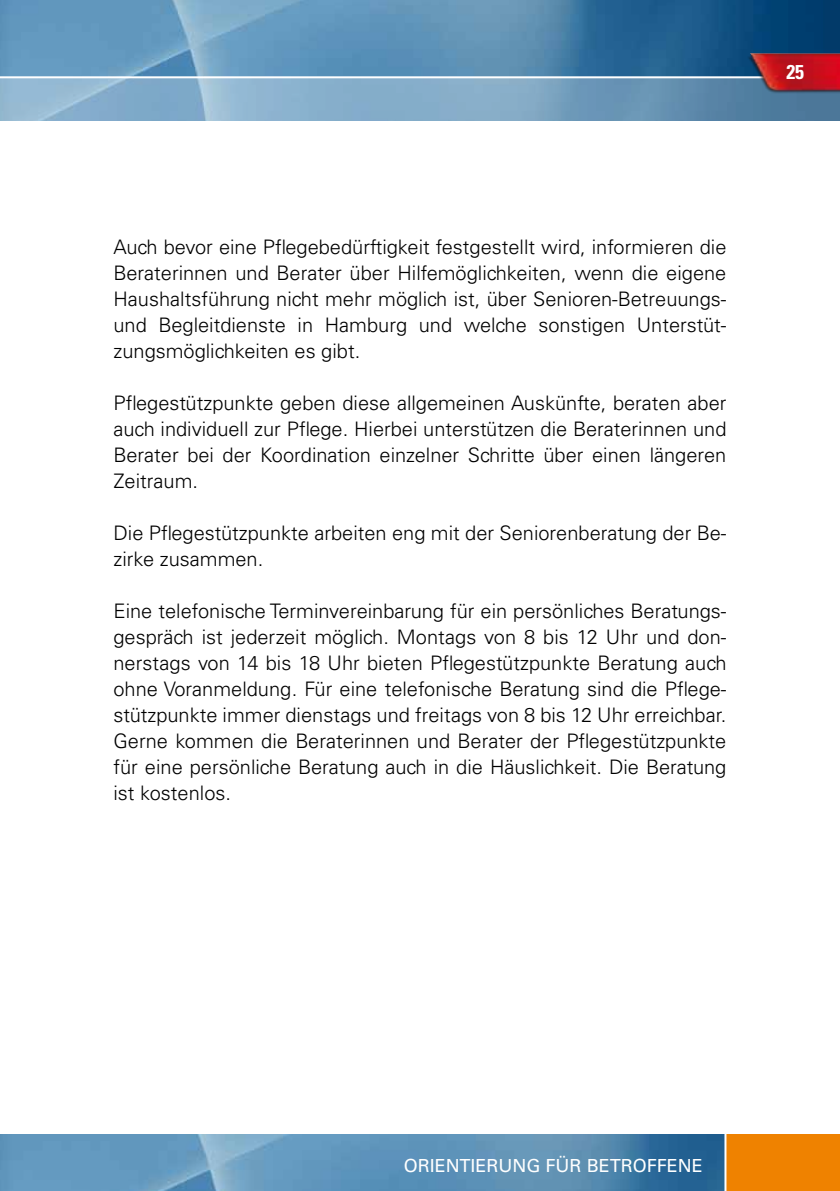
<style>
.page{position:relative;width:840px;height:1191px;background:#fff}
.page>*{position:absolute;margin:0;border:0;box-sizing:border-box;transform-origin:0 0}
.t1{font:300 20px/26px "Univers LT Std";color:#000;text-align:justify}
.t2{font:700 condensed 20px "Univers LT Std";color:#fff}
.t3{font:18px "Univers LT Std";color:#fff}
</style>
<div class="page">
<img style="left:0;top:1134px;width:724px;height:57px">
<img style="left:0;top:0;width:839px;height:76px">
<svg style="left:0;top:78px;width:839px;height:43px;background:#7ea6c3"></svg>
<img style="left:716px;top:53px;width:123px;height:45px">
<div style="left:726px;top:1134px;width:113px;height:57px;background:#ef8200"></div>
<p class="t2" style="left:786px;top:59px;width:19px">25</p>
<p class="t1" style="left:113px;top:234px;width:614px">Auch bevor eine Pflegebedürftigkeit festgestellt wird, informieren die Beraterinnen und Berater über Hilfemöglichkeiten, wenn die eigene Haushaltsführung nicht mehr möglich ist, über Senioren-Betreuungs&shy;und Begleitdienste in Hamburg und welche sonstigen Unterstüt&shy;zungsmöglichkeiten es gibt.</p>
<p class="t1" style="left:113px;top:390px;width:614px">Pflegestützpunkte geben diese allgemeinen Auskünfte, beraten aber auch individuell zur Pflege. Hierbei unterstützen die Beraterinnen und Berater bei der Koordination einzelner Schritte über einen längeren Zeitraum.</p>
<p class="t1" style="left:113px;top:520px;width:614px">Die Pflegestützpunkte arbeiten eng mit der Seniorenberatung der Be&shy;zirke zusammen.</p>
<p class="t1" style="left:113px;top:598px;width:614px">Eine telefonische Terminvereinbarung für ein persönliches Beratungs&shy;gespräch ist jederzeit möglich. Montags von 8 bis 12 Uhr und don&shy;nerstags von 14 bis 18 Uhr bieten Pflegestützpunkte Beratung auch ohne Voranmeldung. Für eine telefonische Beratung sind die Pflege&shy;stützpunkte immer dienstags und freitags von 8 bis 12 Uhr erreichbar.<br>Gerne kommen die Beraterinnen und Berater der Pflegestützpunkte für eine persönliche Beratung auch in die Häuslichkeit. Die Beratung ist kostenlos.</p>
<p class="t3" style="left:403px;top:1154px;width:219px">ORIENTIERUNG FÜR BETRO</p>
<p class="t3" style="left:646px;top:1154px;width:58px">FFENE</p>
</div>
